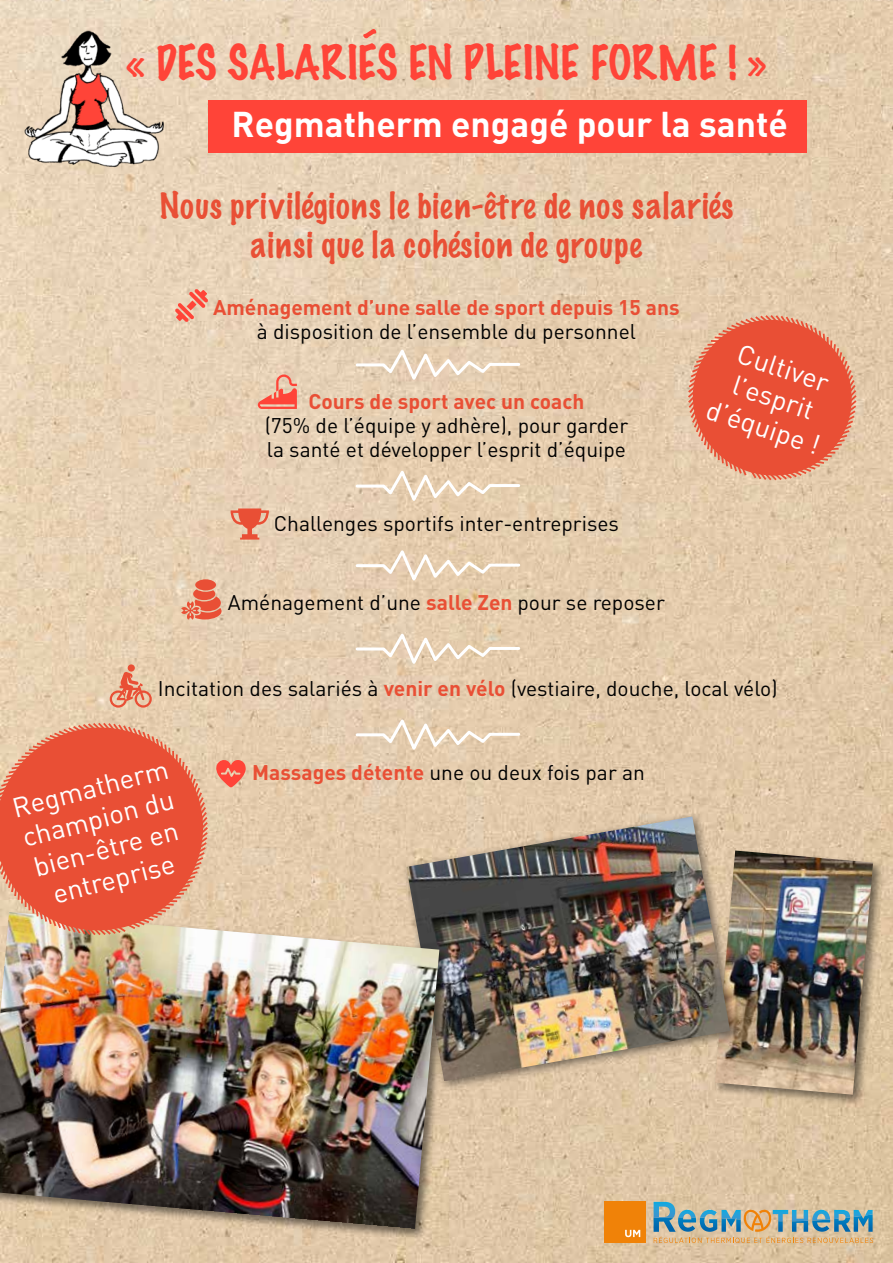
<style>
.page{position:relative;width:893px;height:1263px;background:#fff}
.page>*{position:absolute;margin:0;border:0;box-sizing:border-box;transform-origin:0 0}
.t1{font:100 43.2px "Marker Felt";color:#ff4438}
.t2{font:700 35.4px "DIN";color:#fff}
.t3{font:100 33px/39px "Marker Felt";letter-spacing:.04em;color:#e94f35;text-align:center}
.t4{font:27.3px/31.2px "DIN";color:#fff;text-align:center}
.t5{font:21px/24px "DIN";color:#000}
.t6{font:700 21px "DIN";color:#e94f35}
.s1{font-weight:700;color:#e94f35}
</style>
<div class="page">
<img style="left:0;top:0;width:893px;height:1263px">
<div style="left:713px;top:848px;width:172px;height:259px;background:#000;opacity:.5"></div>
<img style="left:715px;top:850px;width:158px;height:245px">
<div style="left:605px;top:1202px;width:41px;height:41px;background:#f08208"></div>
<svg style="left:625px;top:1230px;width:15px;height:7px"></svg>
<svg style="left:654px;top:1202px;width:219px;height:41px;background:#abb0a1"></svg>
<div style="left:208px;top:100px;width:598px;height:53px;background:#ff4438"></div>
<img style="left:21px;top:26px;width:145px;height:145px">
<svg style="left:70px;top:74px;width:37px;height:54px;background:#c65950"></svg>
<svg style="left:258px;top:374px;width:39px;height:35px"></svg>
<svg style="left:215px;top:759px;width:31px;height:28px"></svg>
<svg style="left:175px;top:289px;width:33px;height:33px"></svg>
<svg style="left:231px;top:508px;width:38px;height:32px"></svg>
<svg style="left:354px;top:545px;width:168px;height:41px;background:#e7d1b6"></svg>
<svg style="left:354px;top:628px;width:168px;height:41px;background:#e7d1b6"></svg>
<svg style="left:354px;top:714px;width:168px;height:41px;background:#e6d1b6"></svg>
<svg style="left:354px;top:465px;width:168px;height:41px;background:#e8d2b7"></svg>
<svg style="left:354px;top:344px;width:168px;height:41px;background:#e7d3ba"></svg>
<div style="left:128px;top:664px;width:7px;height:8px;background:#e94f35;border-radius:50%"></div>
<svg style="left:110px;top:672px;width:42px;height:36px;background:#e7a284"></svg>
<div style="left:195px;top:579px;width:21px;height:11px;background:#e94f35;border-radius:50%"></div>
<svg style="left:181px;top:589px;width:41px;height:31px"></svg>
<div style="left:401px;top:811px;width:340px;height:281px;background:#000;opacity:.5"></div>
<img style="left:406px;top:816px;width:324px;height:265px">
<div style="left:0;top:910px;width:451px;height:330px;background:#000;opacity:.5"></div>
<img style="left:0;top:912px;width:439px;height:317px">
<svg style="left:0;top:717px;width:214px;height:224px;background:#e0ccab"></svg>
<svg style="left:0;top:721px;width:210px;height:216px;background:#e76e52"></svg>
<svg style="left:683px;top:310px;width:178px;height:175px;background:#e7795d"></svg>
<svg style="left:362px;top:28px;width:15px;height:11px"></svg>
<h1 class="t1" style="left:126px;top:29px;width:642px">« DES SALARIES EN PLEINE FORME ! »</h1>
<h2 class="t2" style="left:232px;top:101px;width:558px">Regmatherm engagé pour la santé</h2>
<h3 class="t3" style="left:160px;top:185px;width:575px">Nous privilégions le bien-être de nos salariés ainsi que la cohésion de groupe</h3>
<p class="t6" style="left:213px;top:294px;width:468px">Aménagement d’une salle de sport depuis 15 ans</p>
<p class="t5" style="left:257px;top:319px;width:381px">à disposition de l’ensemble du personnel</p>
<p class="t6" style="left:308px;top:388px;width:277px">Cours de sport avec un coach</p>
<p class="t5" style="left:265px;top:413px;width:365px">(75% de l’équipe y adhère), pour garder la santé et développer l’esprit d’équipe</p>
<p class="t5" style="left:274px;top:511px;width:347px">Challenges sportifs inter-entreprises</p>
<p class="t5" style="left:228px;top:590px;width:438px">Aménagement d’une <span class="s1">salle Zen</span> pour se reposer</p>
<h3 class="t4" style="left:731px;top:334px;width:120px;rotate:18deg">Cultiver l’esprit d’équipe !</h3>
<p class="t5" style="left:158px;top:676px;width:621px">Incitation des salariés à <span class="s1">venir en vélo</span> (vestiaire, douche, local vélo)</p>
<h3 class="t4" style="left:9px;top:792px;width:161px;rotate:-14deg">Regmatherm champion du bien-être en entreprise</h3>
<p class="t5" style="left:252px;top:760px;width:394px"><span class="s1">Massages détente</span> une ou deux fois par an</p>
</div>
